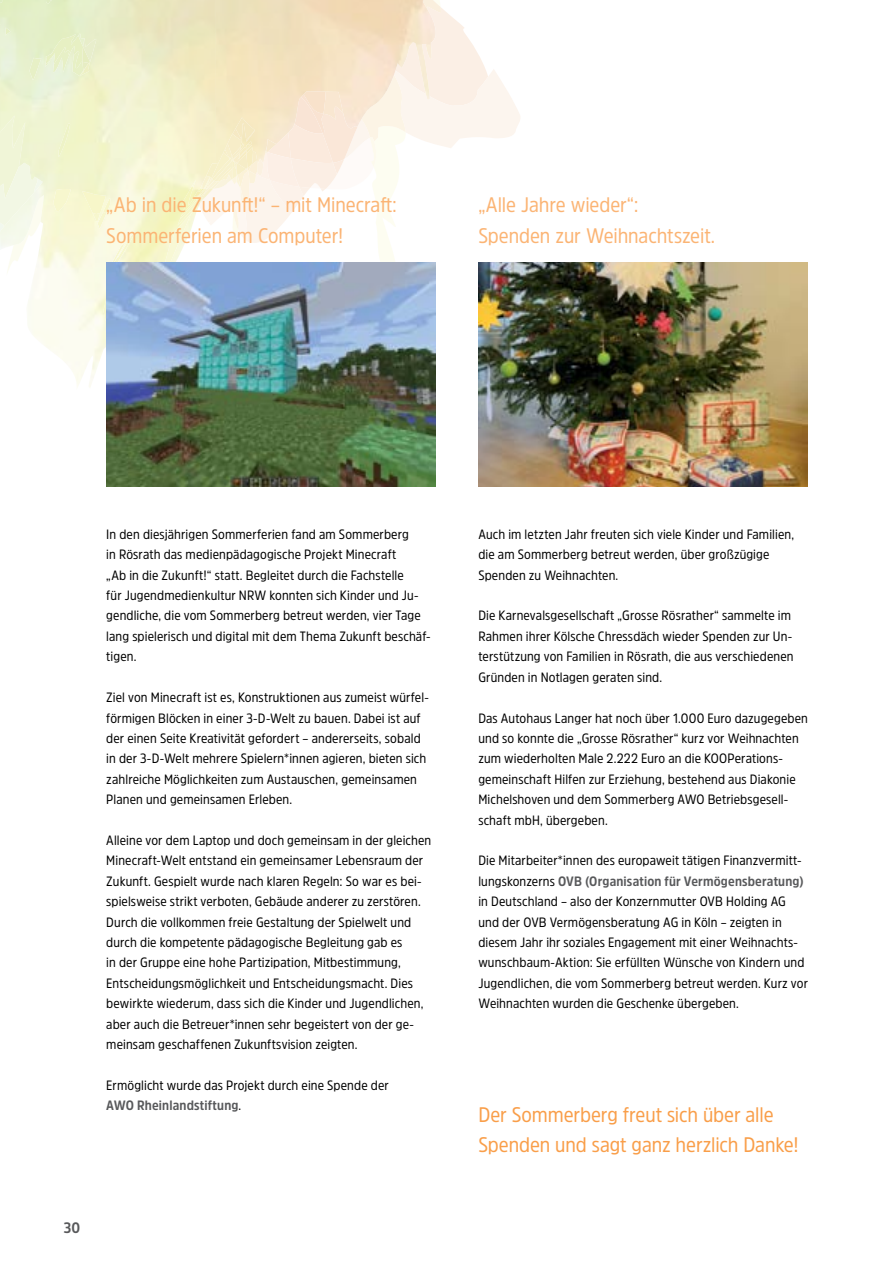
<style>
.page{position:relative;width:893px;height:1263px;background:#fff}
.page>*{position:absolute;margin:0;border:0;box-sizing:border-box;transform-origin:0 0}
.t1{font:21px/30.6px "Amsi Pro Narw";letter-spacing:-.005em;color:#fbb474}
.t2{font:21px/30px "Amsi Pro Narw";letter-spacing:-.005em;color:#f99e49}
.t3{font:700 15px "Amsi Pro Narw";color:#58595b}
.t4{font:13.5px/20.4px "Amsi Pro Narw";letter-spacing:.01em;color:#000}
.s1{font-weight:700;color:#58595b}
</style>
<div class="page">
<svg style="left:0;top:0;width:520px;height:328px"></svg>
<img style="left:212px;top:0;width:122px;height:166px">
<img style="left:106px;top:262px;width:330px;height:225px">
<img style="left:478px;top:262px;width:330px;height:225px">
<h1 class="t1" style="left:106px;top:189px;width:292px">„Ab in die Zukunft!“ – mit Minecraft:<br>Sommerferien am Computer!</h1>
<h1 class="t1" style="left:478px;top:189px;width:238px">„Alle Jahre wieder“:<br>Spenden zur Weihnachtszeit.</h1>
<p class="t4" style="left:106px;top:523px;width:326px">In den diesjährigen Sommerferien fand am Sommerberg<br>in Rösrath das medienpädagogische Projekt Minecraft<br>„Ab in die Zukunft!“ statt. Begleitet durch die Fachstelle<br>für Jugendmedienkultur NRW konnten sich Kinder und Ju&shy;gendliche, die vom Sommerberg betreut werden, vier Tage lang spielerisch und digital mit dem Thema Zukunft beschäf&shy;tigen.</p>
<p class="t4" style="left:106px;top:687px;width:324px">Ziel von Minecraft ist es, Konstruktionen aus zumeist würfel&shy;förmigen Blöcken in einer 3-D-Welt zu bauen. Dabei ist auf der einen Seite Kreativität gefordert – andererseits, sobald in der 3-D-Welt mehrere Spielern*innen agieren, bieten sich zahlreiche Möglichkeiten zum Austauschen, gemeinsamen Planen und gemeinsamen Erleben.</p>
<p class="t4" style="left:106px;top:830px;width:327px">Alleine vor dem Laptop und doch gemeinsam in der gleichen Minecraft-Welt entstand ein gemeinsamer Lebensraum der Zukunft. Gespielt wurde nach klaren Regeln: So war es bei&shy;spielsweise strikt verboten, Gebäude anderer zu zerstören.<br>Durch die vollkommen freie Gestaltung der Spielwelt und durch die kompetente pädagogische Begleitung gab es<br>in der Gruppe eine hohe Partizipation, Mitbestimmung, Entscheidungsmöglichkeit und Entscheidungsmacht. Dies bewirkte wiederum, dass sich die Kinder und Jugendlichen, aber auch die Betreuer*innen sehr begeistert von der ge&shy;meinsam geschaffenen Zukunftsvision zeigten.</p>
<p class="t4" style="left:106px;top:1075px;width:284px">Ermöglicht wurde das Projekt durch eine Spende der<br><span class="s1">AWO Rheinlandstiftung</span>.</p>
<p class="t3" style="left:64px;top:1217px;width:18px">30</p>
<p class="t4" style="left:478px;top:523px;width:317px">Auch im letzten Jahr freuten sich viele Kinder und Familien, die am Sommerberg betreut werden, über großzügige<br>Spenden zu Weihnachten.</p>
<p class="t4" style="left:478px;top:605px;width:317px">Die Karnevalsgesellschaft „Grosse Rösrather“ sammelte im Rahmen ihrer Kölsche Chressdäch wieder Spenden zur Un&shy;terstützung von Familien in Rösrath, die aus verschiedenen Gründen in Notlagen geraten sind.</p>
<p class="t4" style="left:478px;top:707px;width:331px">Das Autohaus Langer hat noch über 1.000 Euro dazugegeben und so konnte die „Grosse Rösrather“ kurz vor Weihnachten zum wiederholten Male 2.222 Euro an die KOOPerations&shy;gemeinschaft Hilfen zur Erziehung, bestehend aus Diakonie Michelshoven und dem Sommerberg AWO Betriebsgesell&shy;schaft mbH, übergeben.</p>
<p class="t4" style="left:478px;top:850px;width:331px">Die Mitarbeiter*innen des europaweit tätigen Finanzvermitt&shy;lungskonzerns <span class="s1">OVB (Organisation für Vermögensberatung) </span>in Deutschland – also der Konzernmutter OVB Holding AG und der OVB Vermögensberatung AG in Köln – zeigten in diesem Jahr ihr soziales Engagement mit einer Weihnachts&shy;wunschbaum-Aktion: Sie erfüllten Wünsche von Kindern und Jugendlichen, die vom Sommerberg betreut werden. Kurz vor Weihnachten wurden die Geschenke übergeben.</p>
<h1 class="t2" style="left:478px;top:1098px;width:322px">Der Sommerberg freut sich über alle<br>Spenden und sagt ganz herzlich Danke!</h1>
</div>
